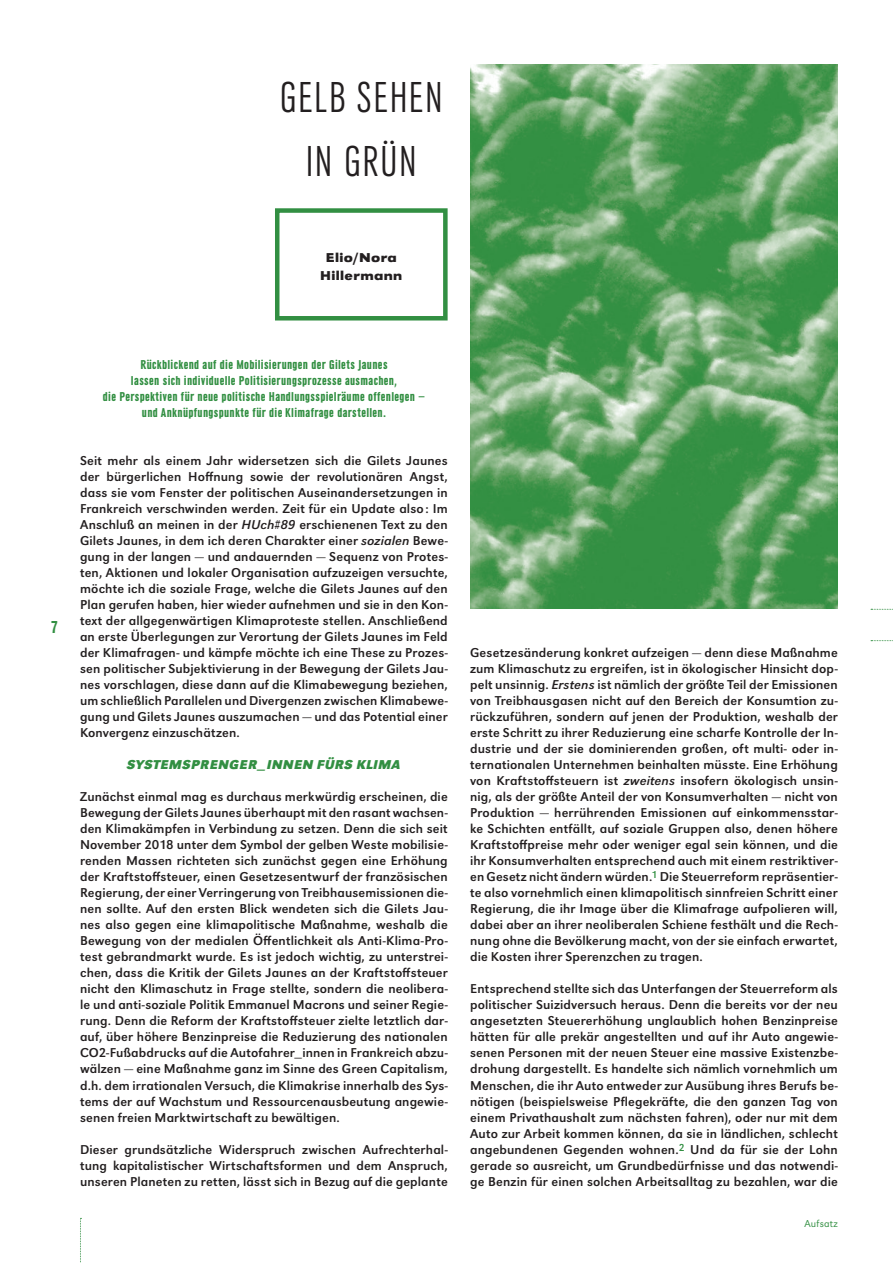
<style>
.page{position:relative;width:893px;height:1263px;background:#fff}
.page>*{position:absolute;margin:0;border:0;box-sizing:border-box;transform-origin:0 0}
.t1{font:300 45px/64.1px "URW Grotesk Con";letter-spacing:.035em;color:#231f20;text-align:center}
.t2{font:700 18px "URW Grotesk Con";color:#328f42}
.t3{font:13.35px/16px "URW Grotesk";letter-spacing:.01em;color:#231f20;text-align:justify}
.t4{font:700 13.35px/16px "URW Grotesk Con";letter-spacing:.025em;color:#328f42;text-align:center}
.t5{font:italic 700 13.35px "URW Grotesk";letter-spacing:.035em;color:#328f42}
.t6{font:700 13.35px/18px "URW Grotesk Ext Wid";letter-spacing:.025em;color:#231f20;text-align:center}
.t7{font:300 10.5px "URW Grotesk";letter-spacing:.02em;color:#328f42}
.s1{font-style:italic}
</style>
<div class="page">
<img style="left:470px;top:64px;width:368px;height:545px">
<svg style="left:80px;top:1218px;width:1px;height:45px"></svg>
<svg style="left:871px;top:609px;width:22px;height:1px"></svg>
<svg style="left:871px;top:640px;width:22px;height:1px"></svg>
<div style="left:275px;top:208px;width:173px;height:112px;border:4px solid #328f42"></div>
<h1 class="t1" style="left:280px;top:66px;width:165px">GELB SEHEN<br>IN GRÜN</h1>
<p class="t6" style="left:320px;top:248px;width:84px">Elio/Nora<br>Hillermann</p>
<h2 class="t2" style="left:52px;top:617px;width:7px">7</h2>
<p class="t4" style="left:103px;top:356px;width:323px">Rückblickend auf die Mobilisierungen der Gilets Jaunes<br>lassen sich individuelle Politisierungsprozesse ausmachen,<br>die Perspektiven für neue politische Handlungsspielräume offenlegen — und Anknüpfungspunkte für die Klimafrage darstellen.</p>
<p class="t3" style="left:80px;top:452px;width:369px">Seit mehr als einem Jahr widersetzen sich die Gilets Jaunes der bürgerlichen Hoffnung sowie der revolutionären Angst, dass sie vom Fenster der politischen Auseinandersetzungen in Frankreich verschwinden werden. Zeit für ein Update also : Im Anschluß an meinen in der <span class="s1">HUch#89</span> erschienenen Text zu den Gilets Jaunes, in dem ich deren Charakter einer <span class="s1">sozialen</span> Bewe&shy;gung in der langen — und andauernden — Sequenz von Protes&shy;ten, Aktionen und lokaler Organisation aufzuzeigen versuchte, möchte ich die soziale Frage, welche die Gilets Jaunes auf den Plan gerufen haben, hier wieder aufnehmen und sie in den Kon&shy;text der allgegenwärtigen Klimaproteste stellen. Anschließend an erste Überlegungen zur Verortung der Gilets Jaunes im Feld der Klimafragen- und kämpfe möchte ich eine These zu Prozes&shy;sen politischer Subjektivierung in der Bewegung der Gilets Jau&shy;nes vorschlagen, diese dann auf die Klimabewegung beziehen, um schließlich Parallelen und Divergenzen zwischen Klimabewe&shy;gung und Gilets Jaunes auszumachen — und das Potential einer Konvergenz einzuschätzen.</p>
<p class="t5" style="left:127px;top:757px;width:275px">SYSTEMSPRENGER_INNEN FÜRS KLIMA</p>
<p class="t3" style="left:80px;top:788px;width:369px">Zunächst einmal mag es durchaus merkwürdig erscheinen, die Bewegung der Gilets Jaunes überhaupt mit den rasant wachsen&shy;den Klimakämpfen in Verbindung zu setzen. Denn die sich seit November 2018 unter dem Symbol der gelben Weste mobilisie&shy;renden Massen richteten sich zunächst gegen eine Erhöhung der Kraftstoffsteuer, einen Gesetzesentwurf der französischen Regierung, der einer Verringerung von Treibhausemissionen die&shy;nen sollte. Auf den ersten Blick wendeten sich die Gilets Jau&shy;nes also gegen eine klimapolitische Maßnahme, weshalb die Bewegung von der medialen Öffentlichkeit als Anti-Klima-Pro&shy;test gebrandmarkt wurde. Es ist jedoch wichtig, zu unterstrei&shy;chen, dass die Kritik der Gilets Jaunes an der Kraftstoffsteuer nicht den Klimaschutz in Frage stellte, sondern die neolibera&shy;le und anti-soziale Politik Emmanuel Macrons und seiner Regie&shy;rung. Denn die Reform der Kraftstoffsteuer zielte letztlich dar&shy;auf, über höhere Benzinpreise die Reduzierung des nationalen CO2-Fußabdrucks auf die Autofahrer_innen in Frankreich abzu&shy;wälzen — eine Maßnahme ganz im Sinne des Green Capitalism, d.h. dem irrationalen Versuch, die Klimakrise innerhalb des Sys&shy;tems der auf Wachstum und Ressourcenausbeutung angewie&shy;senen freien Marktwirtschaft zu bewältigen.</p>
<p class="t3" style="left:80px;top:1141px;width:369px">Dieser grundsätzliche Widerspruch zwischen Aufrechterhal&shy;tung kapitalistischer Wirtschaftsformen und dem Anspruch, unseren Planeten zu retten, lässt sich in Bezug auf die geplante</p>
<p class="t3" style="left:470px;top:644px;width:369px">Gesetzesänderung konkret aufzeigen — denn diese Maßnahme zum Klimaschutz zu ergreifen, ist in ökologischer Hinsicht dop&shy;pelt unsinnig. <span class="s1">Erstens</span> ist nämlich der größte Teil der Emissionen von Treibhausgasen nicht auf den Bereich der Konsumtion zu&shy;rückzuführen, sondern auf jenen der Produktion, weshalb der erste Schritt zu ihrer Reduzierung eine scharfe Kontrolle der In&shy;dustrie und der sie dominierenden großen, oft multi- oder in&shy;ternationalen Unternehmen beinhalten müsste. Eine Erhöhung von Kraftstoffsteuern ist <span class="s1">zweitens</span> insofern ökologisch unsin&shy;nig, als der größte Anteil der von Konsumverhalten — nicht von Produktion — herrührenden Emissionen auf einkommensstar&shy;ke Schichten entfällt, auf soziale Gruppen also, denen höhere Kraftstoffpreise mehr oder weniger egal sein können, und die ihr Konsumverhalten entsprechend auch mit einem restriktiver&shy;en Gesetz nicht ändern würden.<sup>1</sup> Die Steuerreform repräsentier&shy;te also vornehmlich einen klimapolitisch sinnfreien Schritt einer Regierung, die ihr Image über die Klimafrage aufpolieren will, dabei aber an ihrer neoliberalen Schiene festhält und die Rech&shy;nung ohne die Bevölkerung macht, von der sie einfach erwartet, die Kosten ihrer Sperenzchen zu tragen.</p>
<p class="t3" style="left:470px;top:981px;width:369px">Entsprechend stellte sich das Unterfangen der Steuerreform als politischer Suizidversuch heraus. Denn die bereits vor der neu angesetzten Steuererhöhung unglaublich hohen Benzinpreise hätten für alle prekär angestellten und auf ihr Auto angewie&shy;senen Personen mit der neuen Steuer eine massive Existenzbe&shy;drohung dargestellt. Es handelte sich nämlich vornehmlich um Menschen, die ihr Auto entweder zur Ausübung ihres Berufs be&shy;nötigen (beispielsweise Pflegekräfte, die den ganzen Tag von einem Privathaushalt zum nächsten fahren), oder nur mit dem Auto zur Arbeit kommen können, da sie in ländlichen, schlecht angebundenen Gegenden wohnen.<sup>2</sup> Und da für sie der Lohn gerade so ausreicht, um Grundbedürfnisse und das notwendi&shy;ge Benzin für einen solchen Arbeitsalltag zu bezahlen, war die</p>
<p class="t7" style="left:804px;top:1218px;width:35px">Aufsatz</p>
</div>
